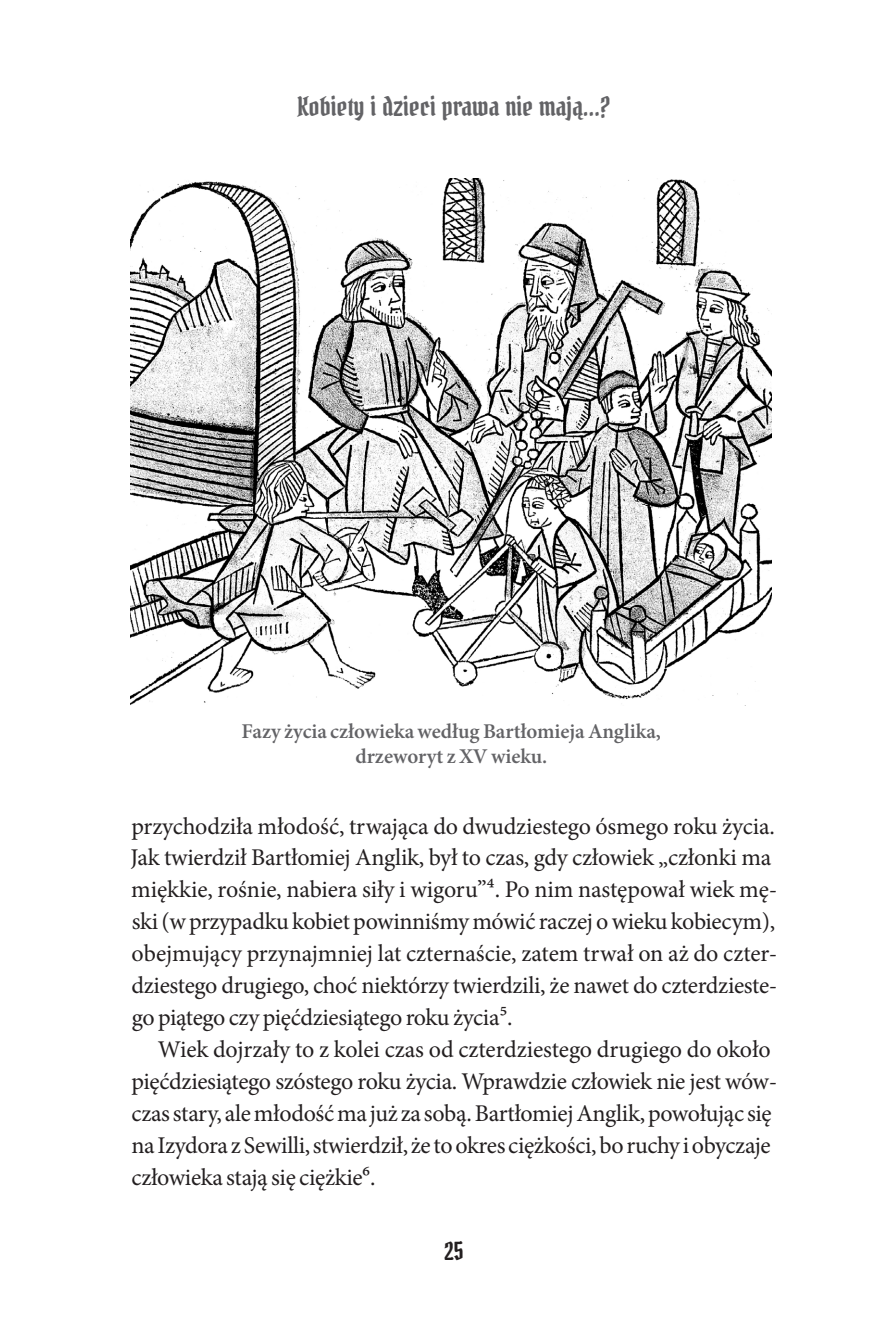
<style>
.page{position:relative;width:880px;height:1334px;background:#fff}
.page>*{position:absolute;margin:0;border:0;box-sizing:border-box;transform-origin:0 0}
.t1{font:26px "Pirata One";color:#636366}
.p-paragraph{font:24px/32px "Minion Pro";letter-spacing:-.015em;color:#231f20}
.t2{font:24px "Pirata One";color:#231f20}
.Podpis{font:600 21px/25px "Minion Pro";letter-spacing:-.005em;color:#636366;text-align:center}
</style>
<div class="page">
<img style="left:131px;top:178px;width:641px;height:527px">
<p class="t1" style="left:297px;top:89px;width:315px">Kobiety i dzieci prawa nie mają…?</p>
<p class="Podpis" style="left:242px;top:718px;width:421px">Fazy życia człowieka według Bartłomieja Anglika, drzeworyt z XV wieku.</p>
<p class="p-paragraph" style="left:130px;top:810px;width:648px">przychodziła młodość, trwająca do dwudziestego ósmego roku życia.<br>Jak twierdził Bartłomiej Anglik, był to czas, gdy człowiek „członki ma miękkie, rośnie, nabiera siły i wigoru”4. Po nim następował wiek mę&shy;ski (w przypadku kobiet powinniśmy mówić raczej o wieku kobiecym), obejmujący przynajmniej lat czternaście, zatem trwał on aż do czter&shy;dziestego drugiego, choć niektórzy twierdzili, że nawet do czterdzieste&shy;go piątego czy pięćdziesiątego roku życia5.</p>
<p class="p-paragraph" style="left:132px;top:1033px;width:647px;text-indent:26px">Wiek dojrzały to z kolei czas od czterdziestego drugiego do około pięćdziesiątego szóstego roku życia. Wprawdzie człowiek nie jest wów&shy;czas stary, ale młodość ma już za sobą. Bartłomiej Anglik, powołując się na Izydora z Sewilli, stwierdził, że to okres ciężkości, bo ruchy i obyczaje człowieka stają się ciężkie6.</p>
<p class="t2" style="left:444px;top:1236px;width:21px">25</p>
</div>
